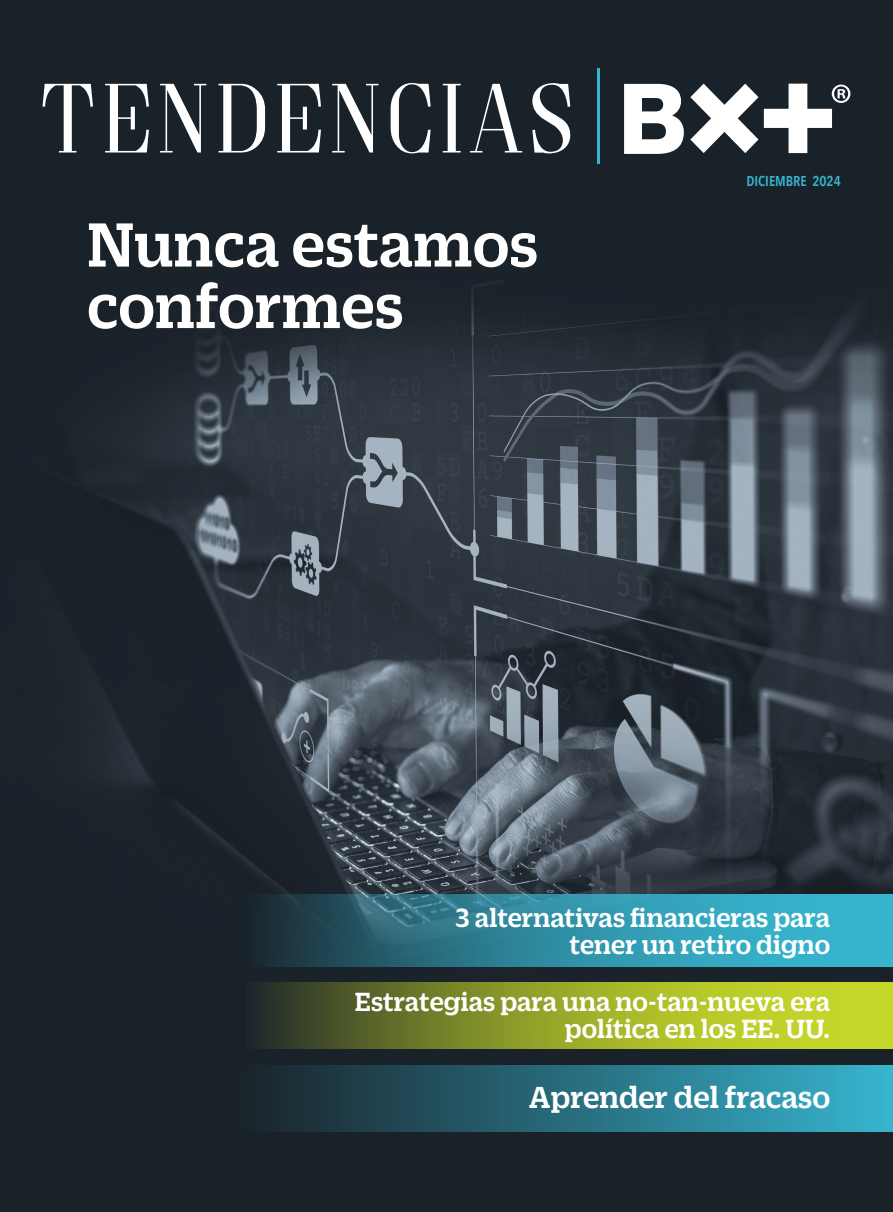
<style>
.page{position:relative;width:893px;height:1212px;background:#fff}
.page>*{position:absolute;margin:0;border:0;box-sizing:border-box;transform-origin:0 0}
.t1{font:500 67.5px/61.5px "Duplicate Slab";color:#fff}
.t2{font:500 33px "Duplicate Slab";color:#fff}
.t3{font:500 28.5px/27px "Duplicate Slab";color:#fff;text-align:right}
.t4{font:600 14.25px "Avenir Next Condensed";color:#37b4ce}
</style>
<div class="page">
<img style="left:0;top:0;width:893px;height:1212px">
<svg style="left:43px;top:84px;width:50px;height:68px"></svg>
<svg style="left:105px;top:84px;width:44px;height:68px"></svg>
<svg style="left:160px;top:84px;width:46px;height:68px"></svg>
<svg style="left:219px;top:84px;width:46px;height:68px"></svg>
<svg style="left:277px;top:84px;width:44px;height:68px"></svg>
<svg style="left:332px;top:84px;width:46px;height:68px"></svg>
<svg style="left:391px;top:83px;width:40px;height:70px"></svg>
<svg style="left:443px;top:84px;width:18px;height:68px"></svg>
<svg style="left:470px;top:84px;width:52px;height:68px"></svg>
<svg style="left:532px;top:83px;width:38px;height:70px"></svg>
<svg style="left:624px;top:84px;width:60px;height:70px"></svg>
<svg style="left:690px;top:84px;width:68px;height:69px"></svg>
<svg style="left:764px;top:84px;width:86px;height:69px"></svg>
<hr style="left:598px;top:68px;width:2px;height:96px;background:#37b4ce">
<svg style="left:240px;top:982px;width:653px;height:67px"></svg>
<svg style="left:240px;top:894px;width:653px;height:72px"></svg>
<div style="left:234px;top:1065px;width:659px;height:67px;background:linear-gradient(to right,#1a2229,#37b5cf)"></div>
<h1 class="t1" style="left:87px;top:209px;width:453px">Nunca estamos conformes</h1>
<p class="t4" style="left:746px;top:169px;width:96px">DICIEMBRE 2024</p>
<p class="t3" style="left:456px;top:902px;width:376px">3 alternativas financieras para tener un retiro digno</p>
<p class="t3" style="left:355px;top:986px;width:477px">Estrategias para una no-tan-nueva era política en los EE. UU.</p>
<p class="t2" style="left:529px;top:1075px;width:303px">Aprender del fracaso</p>
</div>
